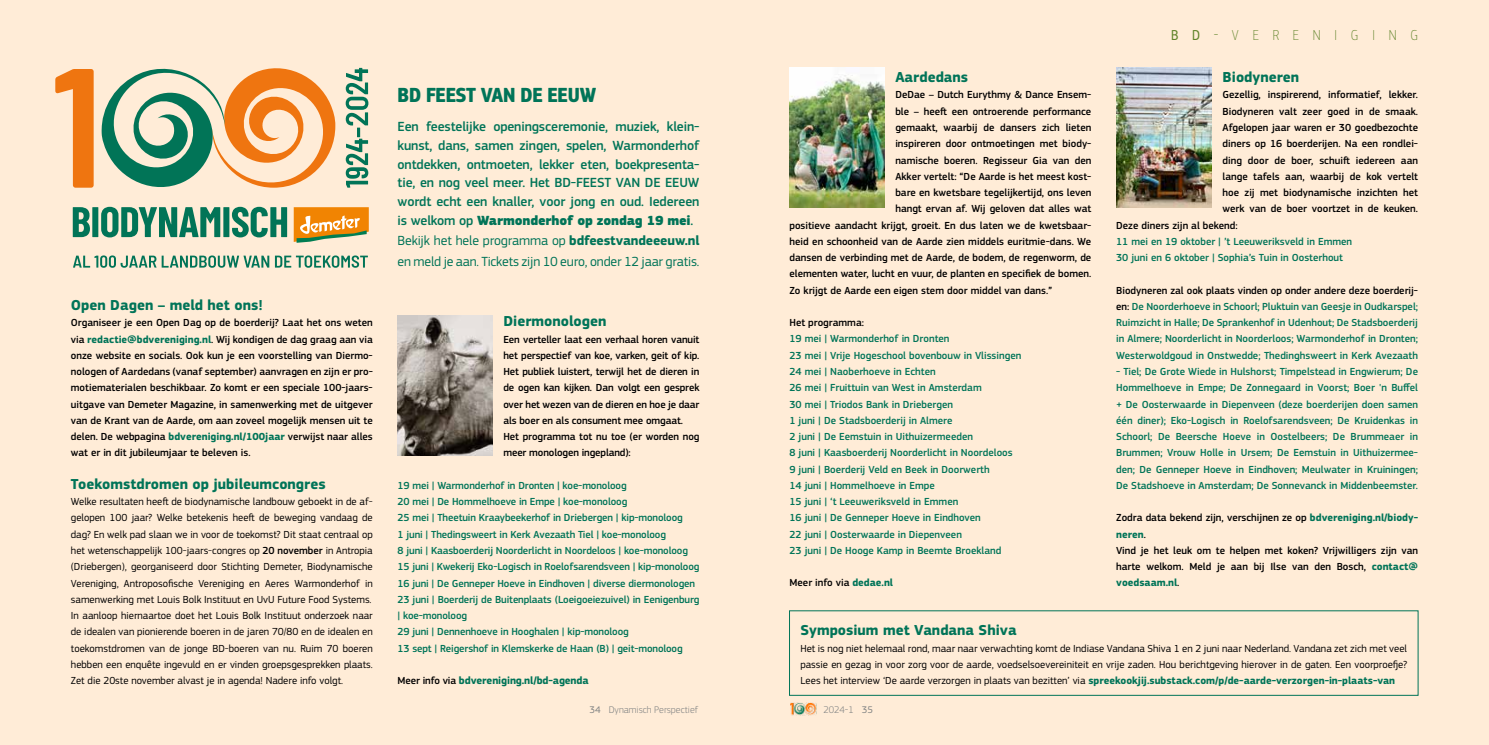
<style>
.page{position:relative;width:1489px;height:745px;background:#fff}
.page>*{position:absolute;margin:0;border:0;box-sizing:border-box;transform-origin:0 0}
.t1{font:700 21.25px "PF Square Sans Cond Pro";letter-spacing:-.01em;color:#007458}
.t2{font:700 15px "PF Square Sans Pro";color:#007458}
.t3{font:100 15px "PF Square Sans Cond Pro";letter-spacing:.92em;color:#5f8329}
.t4{font:500 13.75px/18.8px "PF Square Sans Pro";letter-spacing:-.01em;color:#007458;text-align:justify}
.t5{font:13.75px/21.1px "PF Square Sans Pro";letter-spacing:-.01em;color:#007458}
.t6{font:700 10.88px "PF Square Sans Pro";letter-spacing:-.01em;color:#007458}
.t7{font:500 10.62px/16.2px "PF Square Sans Pro";color:#000}
.t8{font:500 10.62px/16.2px "PF Square Sans Pro";color:#007458}
.t9{font:10.62px/16.2px "PF Square Sans Pro";color:#000;text-align:justify}
.t10{font:300 10px "PF Square Sans Pro";color:#818383}
.s1{font-weight:700;color:#007458}
.s2{font-weight:500}
.s3{font-weight:900}
.s4{font-weight:700}
.s5{font-weight:500;font-size:10.62px;color:#000}
.s6{font-weight:400}
.s7{color:#000}
</style>
<div class="page">
<div style="left:0;top:0;width:1488px;height:744px;background:#ffecd7"></div>
<svg style="left:101px;top:68px;width:234px;height:120px"></svg>
<svg style="left:55px;top:69px;width:39px;height:118px"></svg>
<svg style="left:73px;top:207px;width:214px;height:30px"></svg>
<svg style="left:73px;top:255px;width:83px;height:12px"></svg>
<svg style="left:162px;top:255px;width:107px;height:12px"></svg>
<svg style="left:275px;top:255px;width:93px;height:12px"></svg>
<svg style="left:346px;top:68px;width:22px;height:119px"></svg>
<svg style="left:294px;top:207px;width:75px;height:36px;background:#dfa147"></svg>
<img style="left:397px;top:315px;width:96px;height:140px">
<img style="left:789px;top:67px;width:95px;height:140px">
<img style="left:1116px;top:67px;width:95px;height:140px">
<img style="left:790px;top:702px;width:26px;height:13px">
<h2 class="t2" style="left:71px;top:296px;width:193px">Open Dagen – meld het ons!</h2>
<p class="t7" style="left:71px;top:314px;width:303px;text-align:justify">Organiseer je een Open Dag op de boerderij? Laat het ons weten via <span class="s1">redactie@bdvereniging.nl</span>. Wij kondigen de dag graag aan via onze website en socials. Ook kun je een voorstelling van Diermo&shy;nologen of Aardedans (vanaf september) aanvragen en zijn er pro&shy;motiematerialen beschikbaar. Zo komt er een speciale 100-jaars&shy;uitgave van Demeter Magazine, in samenwerking met de uitgever van de Krant van de Aarde, om aan zoveel mogelijk mensen uit te delen. De webpagina <span class="s1">bdvereniging.nl/100jaar</span> verwijst naar alles wat er in dit jubileumjaar te beleven is.</p>
<h2 class="t2" style="left:71px;top:474px;width:256px">Toekomstdromen op jubileumcongres</h2>
<p class="t9" style="left:71px;top:493px;width:303px">Welke resultaten heeft de biodynamische landbouw geboekt in de af&shy;gelopen 100 jaar? Welke betekenis heeft de beweging vandaag de dag? En welk pad slaan we in voor de toekomst? Dit staat centraal op het wetenschappelijk 100-jaars-congres op <span class="s2">20 november</span> in Antropia (Driebergen), georganiseerd door Stichting Demeter, Biodynamische Vereniging, Antroposofische Vereniging en Aeres Warmonderhof in samenwerking met Louis Bolk Instituut en UvU Future Food Systems.<br>In aanloop hiernaartoe doet het Louis Bolk Instituut onderzoek naar de idealen van pionierende boeren in de jaren 70/80 en de idealen en toekomstdromen van de jonge BD-boeren van nu. Ruim 70 boeren hebben een enquête ingevuld en er vinden groepsgesprekken plaats.<br>Zet die 20ste november alvast je in agenda! Nadere info volgt.</p>
<h1 class="t1" style="left:397px;top:82px;width:200px">BD FEEST VAN DE EEUW</h1>
<p class="t4" style="left:397px;top:117px;width:303px">Een feestelijke openingsceremonie, muziek, klein&shy;kunst, dans, samen zingen, spelen, Warmonderhof ontdekken, ontmoeten, lekker eten, boekpresenta&shy;tie, en nog veel meer. Het BD-FEEST VAN DE EEUW wordt echt een knaller, voor jong en oud. Iedereen is welkom op <span class="s3">Warmonderhof op zondag 19 mei</span>.</p>
<p class="t5" style="left:397px;top:230px;width:303px">Bekijk het hele programma op <span class="s4">bdfeestvandeeeuw.nl </span>en meld je aan. Tickets zijn 10 euro, onder 12 jaar gratis.</p>
<h2 class="t2" style="left:503px;top:312px;width:105px">Diermonologen</h2>
<p class="t7" style="left:503px;top:331px;width:197px">Een verteller laat een verhaal horen vanuit het perspectief van koe, varken, geit of kip.<br>Het publiek luistert, terwijl het de dieren in de ogen kan kijken. Dan volgt een gesprek over het wezen van de dieren en hoe je daar als boer en als consument mee omgaat.<br>Het programma tot nu toe (er worden nog meer monologen ingepland):</p>
<p class="t8" style="left:397px;top:477px;width:303px">19 mei | Warmonderhof in Dronten | koe-monoloog<br>20 mei | De Hommelhoeve in Empe | koe-monoloog<br>25 mei | Theetuin Kraaybeekerhof in Driebergen | kip-monoloog<br>1 juni | Thedingsweert in Kerk Avezaath Tiel | koe-monoloog<br>8 juni | Kaasboerderij Noorderlicht in Noordeloos | koe-monoloog 15 juni | Kwekerij Eko-Logisch in Roelofsarendsveen | kip-monoloog 16 juni | De Genneper Hoeve in Eindhoven | diverse diermonologen 23 juni | Boerderij de Buitenplaats (Loeigoeiezuivel) in Eenigenburg | koe-monoloog<br>29 juni | Dennenhoeve in Hooghalen | kip-monoloog<br>13 sept | Reigershof in Klemskerke de Haan (B) | geit-monoloog</p>
<p class="t6" style="left:397px;top:673px;width:193px"><span class="s5">Meer info via</span> bdvereniging.nl/bd-agenda</p>
<h2 class="t2" style="left:895px;top:68px;width:74px">Aardedans</h2>
<p class="t7" style="left:895px;top:87px;width:197px">DeDae – Dutch Eurythmy &amp; Dance Ensem-</p>
<p class="t7" style="left:895px;top:103px;width:197px">ble – heeft een ontroerende performance</p>
<p class="t7" style="left:895px;top:119px;width:197px">gemaakt, waarbij de dansers zich lieten</p>
<p class="t7" style="left:895px;top:136px;width:197px">inspireren door ontmoetingen met biody-</p>
<p class="t7" style="left:895px;top:152px;width:197px">namische boeren. Regisseur Gia van den</p>
<p class="t7" style="left:895px;top:168px;width:197px">Akker vertelt: “De Aarde is het meest kost-</p>
<p class="t7" style="left:895px;top:184px;width:197px">bare en kwetsbare tegelijkertijd, ons leven</p>
<p class="t7" style="left:895px;top:201px;width:197px">hangt ervan af. Wij geloven dat alles wat</p>
<p class="t7" style="left:789px;top:217px;width:303px">positieve aandacht krijgt, groeit. En dus laten we de kwetsbaar-</p>
<p class="t7" style="left:789px;top:233px;width:303px">heid en schoonheid van de Aarde zien middels euritmie-dans. We</p>
<p class="t7" style="left:789px;top:249px;width:303px">dansen de verbinding met de Aarde, de bodem, de regenworm, de</p>
<p class="t7" style="left:789px;top:266px;width:303px">elementen water, lucht en vuur, de planten en specifiek de bomen.</p>
<p class="t7" style="left:789px;top:282px;width:264px">Zo krijgt de Aarde een eigen stem door middel van dans.”</p>
<p class="t7" style="left:789px;top:314px;width:76px">Het programma:</p>
<p class="t8" style="left:789px;top:331px;width:233px">19 mei | Warmonderhof in Dronten<br>23 mei | Vrije Hogeschool bovenbouw in Vlissingen 24 mei | Naoberhoeve in Echten<br>26 mei | Fruittuin van West in Amsterdam<br>30 mei | Triodos Bank in Driebergen<br>1 juni | De Stadsboerderij in Almere<br>2 juni | De Eemstuin in Uithuizermeeden<br>8 juni | Kaasboerderij Noorderlicht in Noordeloos 9 juni | Boerderij Veld en Beek in Doorwerth<br>14 juni | Hommelhoeve in Empe<br>15 juni | ‘t Leeuweriksveld in Emmen<br>16 juni | De Genneper Hoeve in Eindhoven<br>22 juni | Oosterwaarde in Diepenveen<br>23 juni | De Hooge Kamp in Beemte Broekland</p>
<p class="t7" style="left:789px;top:574px;width:105px">Meer info via <span class="s1">dedae.nl</span></p>
<h2 class="t3" style="left:1170px;top:27px;width:248px"><span class="s6">BD</span>-VERENIGING</h2>
<h2 class="t2" style="left:1222px;top:68px;width:78px">Biodyneren</h2>
<p class="t7" style="left:1222px;top:87px;width:197px">Gezellig, inspirerend, informatief, lekker.</p>
<p class="t7" style="left:1222px;top:103px;width:197px">Biodyneren valt zeer goed in de smaak.</p>
<p class="t7" style="left:1222px;top:119px;width:197px">Afgelopen jaar waren er 30 goedbezochte</p>
<p class="t7" style="left:1222px;top:136px;width:197px">diners op 16 boerderijen. Na een rondlei-</p>
<p class="t7" style="left:1222px;top:152px;width:197px">ding door de boer, schuift iedereen aan</p>
<p class="t7" style="left:1222px;top:168px;width:197px">lange tafels aan, waarbij de kok vertelt</p>
<p class="t7" style="left:1222px;top:184px;width:197px">hoe zij met biodynamische inzichten het</p>
<p class="t7" style="left:1222px;top:201px;width:197px">werk van de boer voortzet in de keuken.</p>
<p class="t7" style="left:1116px;top:217px;width:123px">Deze diners zijn al bekend:</p>
<p class="t8" style="left:1116px;top:233px;width:237px">11 mei en 19 oktober | ’t Leeuweriksveld in Emmen<br>30 juni en 6 oktober | Sophia’s Tuin in Oosterhout</p>
<p class="t8" style="left:1116px;top:282px;width:303px;text-align:justify"><span class="s7">Biodyneren zal ook plaats vinden op onder andere deze boerderij&shy;en:</span> De Noorderhoeve in Schoorl; Pluktuin van Geesje in Oudkarspel; Ruimzicht in Halle; De Sprankenhof in Udenhout; De Stadsboerderij in Almere; Noorderlicht in Noorderloos; Warmonderhof in Dronten; Westerwoldgoud in Onstwedde; Thedinghsweert in Kerk Avezaath</p>
<p class="t8" style="left:1116px;top:363px;width:303px;text-align:justify">- Tiel; De Grote Wiede in Hulshorst; Timpelstead in Engwierum; De Hommelhoeve in Empe; De Zonnegaard in Voorst; Boer 'n Buffel + De Oosterwaarde in Diepenveen (deze boerderijen doen samen één diner); Eko-Logisch in Roelofsarendsveen; De Kruidenkas in Schoorl; De Beersche Hoeve in Oostelbeers; De Brummeaer in Brummen; Vrouw Holle in Ursem; De Eemstuin in Uithuizermee&shy;den; De Genneper Hoeve in Eindhoven; Meulwater in Kruiningen; De Stadshoeve in Amsterdam; De Sonnevanck in Middenbeemster.</p>
<p class="t7" style="left:1116px;top:509px;width:303px">Zodra data bekend zijn, verschijnen ze op <span class="s1">bdvereniging.nl/biody&shy;neren</span>.<br>Vind je het leuk om te helpen met koken? Vrijwilligers zijn van harte welkom. Meld je aan bij Ilse van den Bosch, <span class="s1">contact@ voedsaam.nl</span>.</p>
<h2 class="t2" style="left:800px;top:621px;width:218px">Symposium met Vandana Shiva</h2>
<p class="t9" style="left:800px;top:639px;width:608px">Het is nog niet helemaal rond, maar naar verwachting komt de Indiase Vandana Shiva 1 en 2 juni naar Nederland. Vandana zet zich met veel passie en gezag in voor zorg voor de aarde, voedselsoevereiniteit en vrije zaden. Hou berichtgeving hierover in de gaten. Een voorproefje?<br>Lees het interview ‘De aarde verzorgen in plaats van bezitten’ via <span class="s1">spreekookjij.substack.com/p/de-aarde-verzorgen-in-plaats-van</span></p>
<p class="t10" style="left:589px;top:703px;width:110px"><span class="s6">34</span> Dynamisch Perspectief</p>
<p class="t10" style="left:823px;top:703px;width:51px">2024-1 <span class="s6">35</span></p>
</div>
